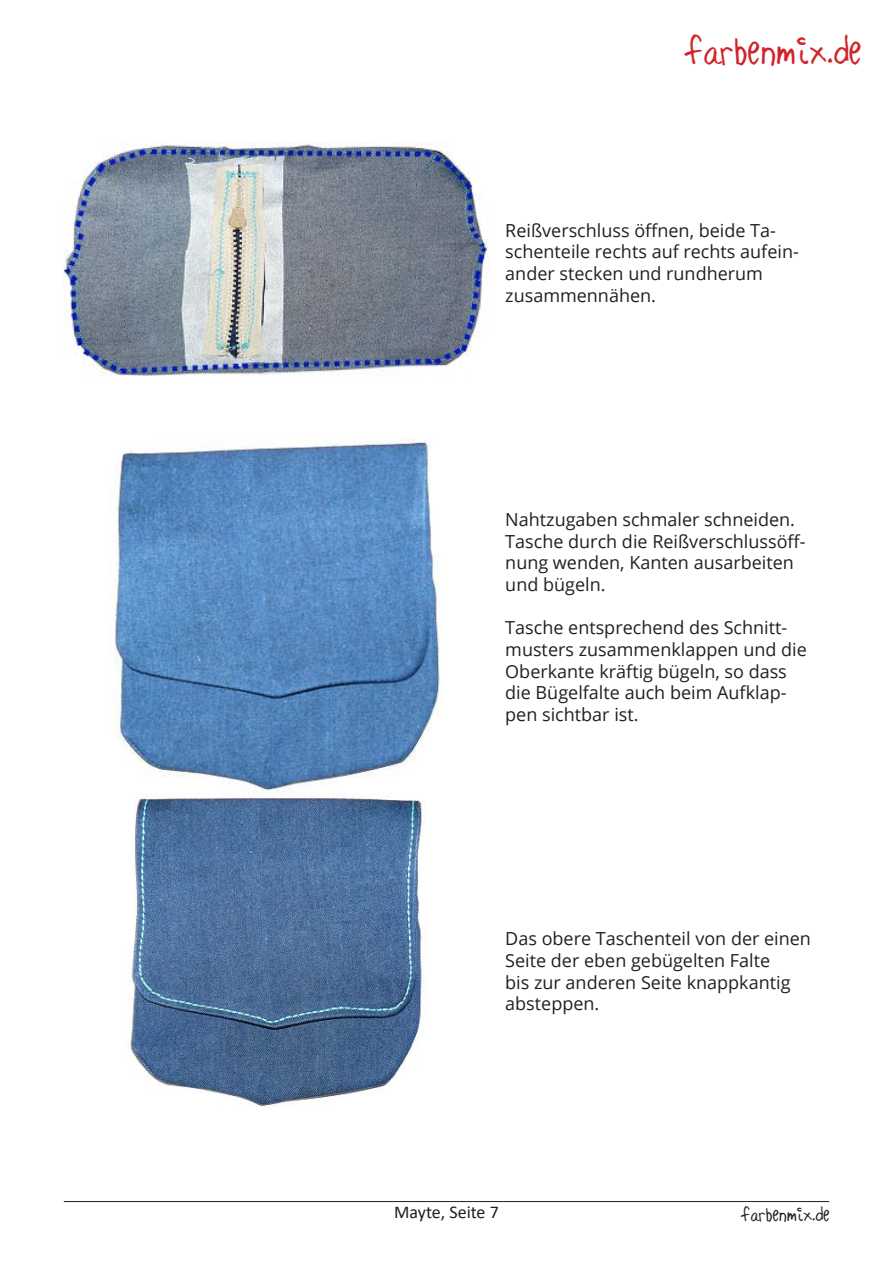
<style>
.page{position:relative;width:893px;height:1263px;background:#fff}
.page>*{position:absolute;margin:0;border:0;box-sizing:border-box;transform-origin:0 0}
.t1{font:45px "Hilde Sharpie";color:#d1232a}
.t2{font:22.5px "Hilde Sharpie";color:#231f20}
.t3{font:18px/21.6px "Open Sans";color:#231f20}
.t4{font:18px "Calibri";color:#231f20}
</style>
<div class="page">
<hr style="left:64px;top:1201px;width:765px;height:1px;background:#231f20">
<img style="left:64px;top:143px;width:424px;height:233px">
<img style="left:110px;top:439px;width:333px;height:355px">
<img style="left:128px;top:797px;width:298px;height:309px">
<h1 class="t1" style="left:686px;top:21px;width:177px">farbenmix.de</h1>
<p class="t3" style="left:505px;top:219px;width:295px">Reißverschluss öffnen, beide Ta&shy;schenteile rechts auf rechts aufein&shy;ander stecken und rundherum zusammennähen.</p>
<p class="t3" style="left:505px;top:508px;width:302px">Nahtzugaben schmaler schneiden.<br>Tasche durch die Reißverschlussöff&shy;nung wenden, Kanten ausarbeiten und bügeln.</p>
<p class="t3" style="left:505px;top:616px;width:303px">Tasche entsprechend des Schnitt&shy;musters zusammenklappen und die<br>Oberkante kräftig bügeln, so dass die Bügelfalte auch beim Aufklap&shy;pen sichtbar ist.</p>
<p class="t3" style="left:505px;top:928px;width:307px">Das obere Taschenteil von der einen<br>Seite der eben gebügelten Falte<br>bis zur anderen Seite knappkantig absteppen.</p>
<p class="t4" style="left:394px;top:1200px;width:106px">Mayte, Seite 7</p>
<p class="t2" style="left:742px;top:1199px;width:89px">farbenmix.de</p>
</div>
